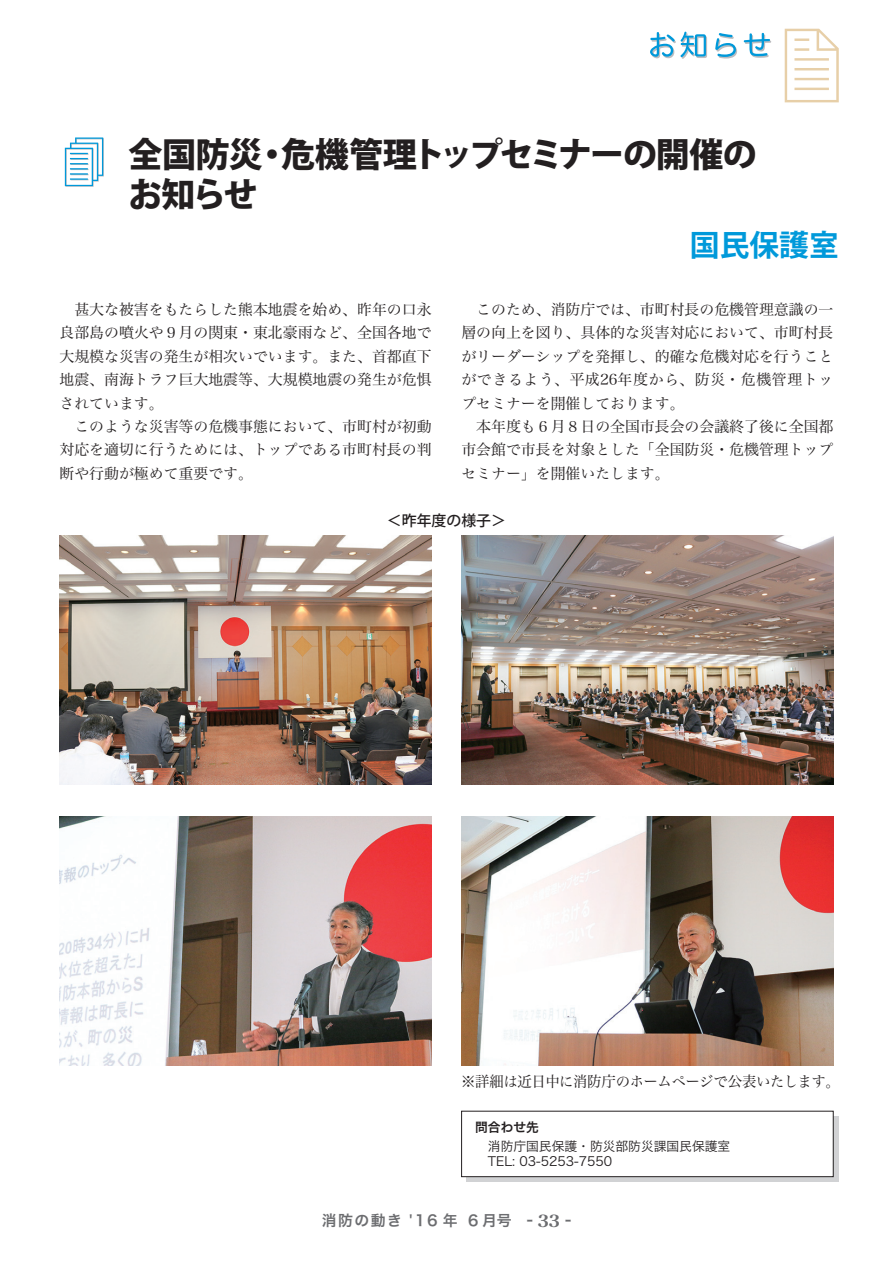
<style>
.page{position:relative;width:893px;height:1263px;background:#fff}
.page>*{position:absolute;margin:0;border:0;box-sizing:border-box;transform-origin:0 0}
.t1{font:800 34.05px/40.3px "Koz Go Pro";letter-spacing:-.035em;color:#231f20}
.t2{font:700 29.7px "Koz Go Pro";color:#0099da}
.t3{font:14.85px/23.4px "Hira Min Pro N W3";color:#231f20}
.t4{font:14.85px "Hira Min Pro N W3";letter-spacing:-.03em;color:#231f20}
.t5{font:14.85px "Hira Kaku Pro W6";letter-spacing:.1em;color:#6c6d70}
.t6{font:500 14.85px "Koz Go Pro";color:#231f20}
.t7{font:12.75px/14.9px "Hira Kaku Pro N W3";color:#231f20}
.t8{font:12.75px "Hira Kaku Pro N W6";color:#231f20}
.s1{font-family:"Century Old Style Std";font-weight:700;font-size:16.95px}
</style>
<div class="page">
<svg style="left:65px;top:137px;width:39px;height:50px"></svg>
<svg style="left:467px;top:1116px;width:372px;height:66px;background:#c8c9ca"></svg>
<div style="left:462px;top:1111px;width:371px;height:66px;background:#fff"></div>
<div style="left:461px;top:1111px;width:372px;height:66px;border:1px solid #231f20"></div>
<img style="left:60px;top:536px;width:372px;height:248px">
<img style="left:60px;top:816px;width:372px;height:249px">
<img style="left:461px;top:536px;width:372px;height:248px">
<img style="left:461px;top:816px;width:372px;height:249px">
<svg style="left:785px;top:29px;width:54px;height:73px"></svg>
<svg style="left:650px;top:32px;width:121px;height:27px"></svg>
<h1 class="t1" style="left:128px;top:137px;width:630px">全国防災・危機管理トップセミナーの開催のお知らせ</h1>
<h2 class="t2" style="left:690px;top:226px;width:150px">国民保護室</h2>
<p class="t3" style="left:60px;top:296px;width:374px">　甚大な被害をもたらした熊本地震を始め、昨年の口永良部島の噴火や９月の関東・東北豪雨など、全国各地で大規模な災害の発生が相次いでいます。また、首都直下地震、南海トラフ巨大地震等、大規模地震の発生が危惧されています。<br>　このような災害等の危機事態において、市町村が初動対応を適切に行うためには、トップである市町村長の判断や行動が極めて重要です。</p>
<p class="t3" style="left:461px;top:296px;width:374px">　このため、消防庁では、市町村長の危機管理意識の一層の向上を図り、具体的な災害対応において、市町村長がリーダーシップを発揮し、的確な危機対応を行うことができるよう、平成26年度から、防災・危機管理トップセミナーを開催しております。<br>　本年度も６月８日の全国市長会の会議終了後に全国都市会館で市長を対象とした「全国防災・危機管理トップセミナー」を開催いたします。</p>
<p class="t6" style="left:387px;top:510px;width:121px">＜昨年度の様子＞</p>
<p class="t4" style="left:461px;top:1068px;width:380px">※詳細は近日中に消防庁のホームページで公表いたします。</p>
<p class="t8" style="left:475px;top:1115px;width:65px">問合わせ先</p>
<p class="t7" style="left:475px;top:1138px;width:257px">　消防庁国民保護・防災部防災課国民保護室　TEL: 03-5253-7550</p>
<p class="t5" style="left:322px;top:1207px;width:251px">消防の動き '16 年 ６月号 - <span class="s1">33</span> -</p>
</div>
